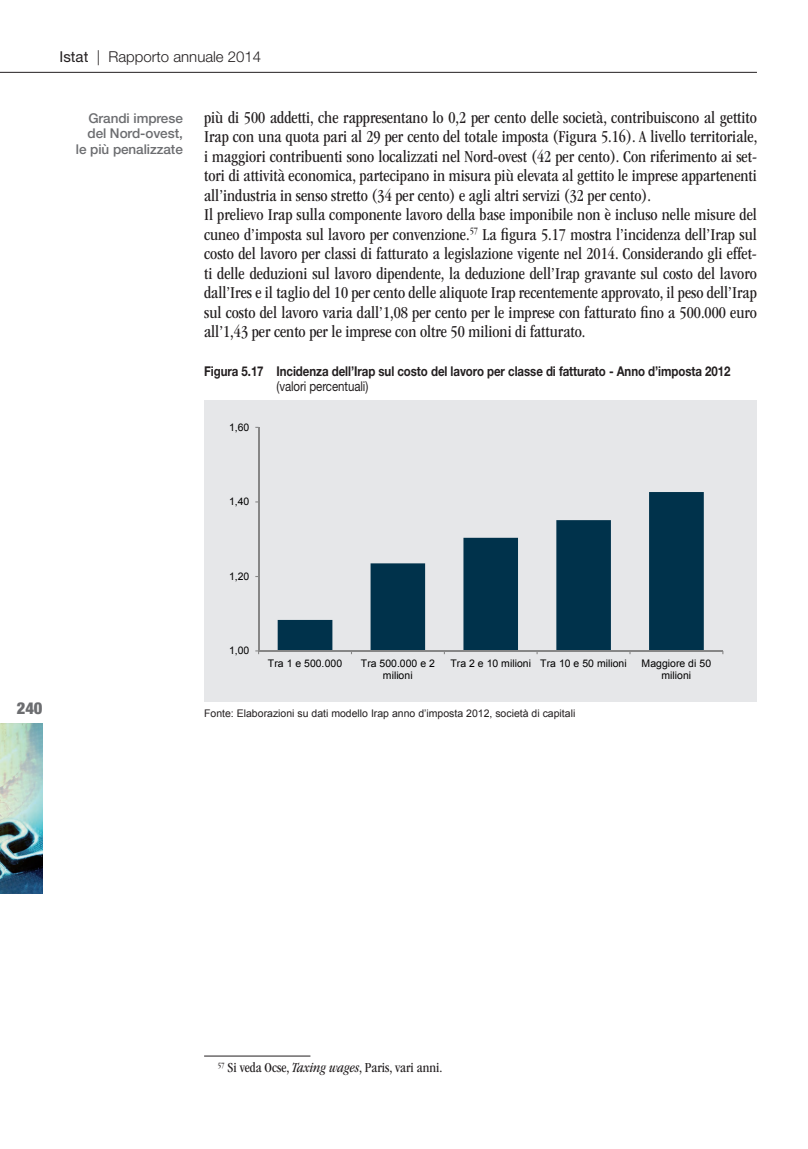
<style>
.page{position:relative;width:808px;height:1149px;background:#fff}
.page>*{position:absolute;margin:0;border:0;box-sizing:border-box;transform-origin:0 0}
.t1{font:condensed 17.25px/19.5px "ITC Garamond Std";color:#231f20}
.t2{font:900 condensed 16.5px "Helvetica Neue LT Std";color:#6c6d70}
.t3{font:300 15px "Helvetica Neue LT Std";color:#231f20}
.t4{font:condensed 14.25px "ITC Garamond Std";color:#231f20}
.t5{font:700 13.5px "Helvetica Neue LT Std";letter-spacing:-.005em;color:#231f20;scale:.85 1}
.t6{font:500 13.5px/15px "Helvetica Neue LT Std";letter-spacing:-.005em;color:#6c6d70;text-align:right}
.t7{font:13.5px "Helvetica Neue LT Std";letter-spacing:-.005em;color:#231f20;scale:.85 1}
.t8{font:10.5px/12px "Arial";color:#000;text-align:center}
.t9{font:10.5px "Arial";color:#231f20}
.s1{font-weight:400}
.s2{font-style:italic}
</style>
<div class="page">
<hr style="left:0;top:72px;width:757px;height:1px;background:#231f20">
<img style="left:0;top:723px;width:43px;height:170px">
<hr style="left:204px;top:1055px;width:106px;height:1px;background:#231f20">
<div style="left:204px;top:400px;width:553px;height:302px;background:#e6e7e9"></div>
<svg style="left:278px;top:492px;width:426px;height:158px"></svg>
<hr style="left:258px;top:427px;width:1px;height:223px;background:#868686">
<hr style="left:259px;top:650px;width:464px;height:1px;background:#868686">
<p class="t3" style="left:60px;top:47px;width:203px"><span class="s1">Istat</span> | Rapporto annuale 2014</p>
<p class="t6" style="left:76px;top:111px;width:108px">Grandi imprese del Nord-ovest, le più penalizzate</p>
<p class="t1" style="left:204px;top:108px;width:555px">più di 500 addetti, che rappresentano lo 0,2 per cento delle società, contribuiscono al gettito Irap con una quota pari al 29 per cento del totale imposta (Figura 5.16). A livello territoriale, i maggiori contribuenti sono localizzati nel Nord-ovest (42 per cento). Con riferimento ai set&shy;tori di attività economica, partecipano in misura più elevata al gettito le imprese appartenenti all’industria in senso stretto (34 per cento) e agli altri servizi (32 per cento).<br>Il prelievo Irap sulla componente lavoro della base imponibile non è incluso nelle misure del cuneo d’imposta sul lavoro per convenzione.<sup>57</sup> La figura 5.17 mostra l’incidenza dell’Irap sul costo del lavoro per classi di fatturato a legislazione vigente nel 2014. Considerando gli effet&shy;ti delle deduzioni sul lavoro dipendente, la deduzione dell’Irap gravante sul costo del lavoro dall’Ires e il taglio del 10 per cento delle aliquote Irap recentemente approvato, il peso dell’Irap sul costo del lavoro varia dall’1,08 per cento per le imprese con fatturato fino a 500.000 euro all’1,43 per cento per le imprese con oltre 50 milioni di fatturato.</p>
<p class="t5" style="left:204px;top:362px;width:621px">Figura 5.17 Incidenza dell’Irap sul costo del lavoro per classe di fatturato - Anno d’imposta 2012</p>
<p class="t7" style="left:276px;top:378px;width:110px">(valori percentuali)</p>
<p class="t8" style="left:229px;top:421px;width:22px">1,60</p>
<p class="t8" style="left:229px;top:495px;width:22px">1,40</p>
<p class="t8" style="left:229px;top:570px;width:22px">1,20</p>
<p class="t2" style="left:17px;top:697px;width:27px">240</p>
<p class="t8" style="left:229px;top:644px;width:22px">1,00</p>
<p class="t8" style="left:268px;top:657px;width:76px">Tra 1 e 500.000</p>
<p class="t8" style="left:361px;top:657px;width:76px">Tra 500.000 e 2 milioni</p>
<p class="t8" style="left:450px;top:657px;width:178px">Tra 2 e 10 milioni Tra 10 e 50 milioni</p>
<p class="t8" style="left:642px;top:657px;width:71px">Maggiore di 50 milioni</p>
<p class="t9" style="left:204px;top:706px;width:373px">Fonte: Elaborazioni su dati modello Irap anno d’imposta 2012, società di capitali</p>
<p class="t4" style="left:218px;top:1059px;width:226px"><sup>57</sup> Si veda Ocse, <span class="s2">Taxing wages</span>, Paris, vari anni.</p>
</div>
